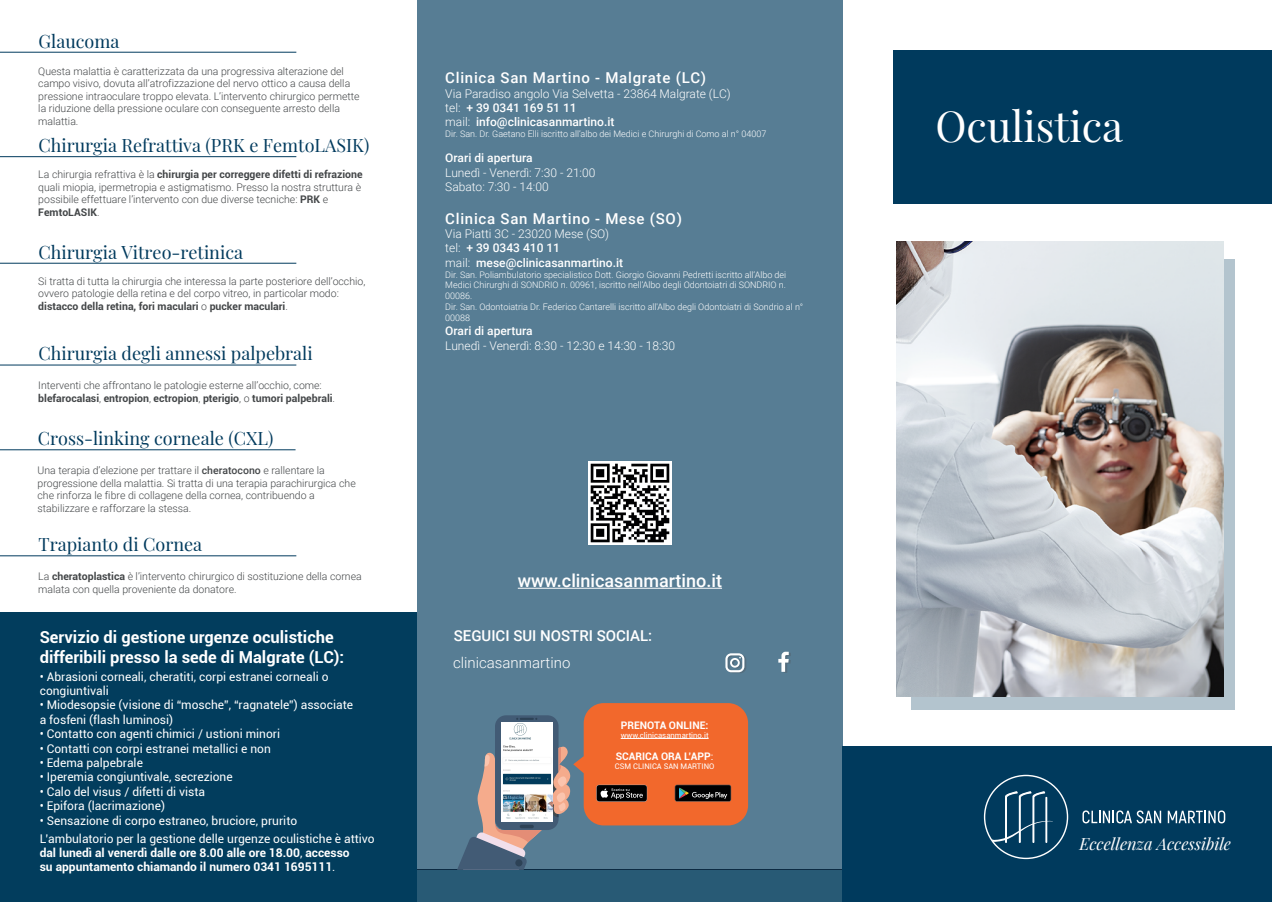
<style>
.page{position:relative;width:1272px;height:902px;background:#fff}
.page>*{position:absolute;margin:0;border:0;box-sizing:border-box;transform-origin:0 0}
.t1{font:42px "Playfair Display";color:#fff}
.t2{font:18px "Playfair Display";color:#003a5d}
.t3{font:500 18px "Roboto";color:#fff}
.t4{font:700 16.5px/19.8px "Roboto";color:#fff}
.t5{font:italic 16.5px "Playfair Display";color:#fff}
.t6{font:500 15px "Roboto";letter-spacing:.05em;color:#fff}
.t7{font:500 15px "Roboto";color:#fff}
.t8{font:300 15px "Roboto";color:#fff}
.t9{font:12px/14.4px "Roboto";color:#fff}
.t10{font:300 12px/14.4px "Roboto";color:#fff}
.t11{font:500 12px/14.4px "Roboto";color:#fff}
.t12{font:700 12px/14.4px "Roboto";color:#fff}
.t13{font:300 10.5px/12.6px "Roboto";color:#434648}
.t14{font:700 10.35px "Roboto";color:#fff}
.t15{font:300 9px/10.8px "Roboto";color:#fff}
.t16{font:7.65px "Roboto";color:#fff}
.s1{font-weight:700}
.s2{font-weight:500}
.s3{font-weight:400}
.s4{font-weight:300}
</style>
<div class="page">
<div style="left:417px;top:0;width:425px;height:869px;background:#577d94"></div>
<div style="left:417px;top:869px;width:425px;height:32px;background:#285a75"></div>
<div style="left:893px;top:51px;width:378px;height:153px;background:#003a5d"></div>
<svg style="left:778px;top:651px;width:12px;height:21px"></svg>
<svg style="left:725px;top:653px;width:21px;height:20px"></svg>
<svg style="left:457px;top:703px;width:291px;height:166px"></svg>
<div style="left:515px;top:859px;width:7px;height:7px;background:#2d4256;border-radius:50%"></div>
<hr style="left:518px;top:587px;width:204px;height:1px;background:#fff">
<div style="left:842px;top:746px;width:429px;height:155px;background:#003a5d"></div>
<img style="left:501px;top:722px;width:51px;height:99px">
<svg style="left:1082px;top:810px;width:79px;height:13px"></svg>
<svg style="left:1167px;top:810px;width:58px;height:13px"></svg>
<svg style="left:991px;top:791px;width:61px;height:52px"></svg>
<svg style="left:911px;top:258px;width:323px;height:451px;background:#b3c2cc"></svg>
<img style="left:896px;top:242px;width:327px;height:454px">
<hr style="left:0;top:52px;width:296px;height:1px;background:#003a5d">
<hr style="left:0;top:156px;width:296px;height:1px;background:#003a5d">
<hr style="left:0;top:263px;width:296px;height:1px;background:#003a5d">
<div style="left:0;top:612px;width:417px;height:289px;background:#023d5d"></div>
<img style="left:588px;top:461px;width:83px;height:83px">
<hr style="left:0;top:364px;width:296px;height:1px;background:#003a5d">
<hr style="left:0;top:555px;width:296px;height:1px;background:#003a5d">
<hr style="left:0;top:449px;width:295px;height:1px;background:#003a5d">
<h2 class="t2" style="left:39px;top:27px;width:82px">Glaucoma</h2>
<p class="t13" style="left:38px;top:64px;width:323px">Questa malattia è caratterizzata da una progressiva alterazione del campo visivo, dovuta all’atrofizzazione del nervo ottico a causa della pressione intraoculare troppo elevata. L’intervento chirurgico permette la riduzione della pressione oculare con conseguente arresto della malattia.</p>
<h2 class="t2" style="left:39px;top:131px;width:332px">Chirurgia Refrattiva (PRK e FemtoLASIK)</h2>
<p class="t13" style="left:38px;top:167px;width:326px">La chirurgia refrattiva è la <span class="s1">chirurgia per correggere difetti di refrazione </span>quali miopia, ipermetropia e astigmatismo. Presso la nostra struttura è possibile effettuare l’intervento con due diverse tecniche: <span class="s1">PRK</span> e <span class="s1">FemtoLASIK</span>.</p>
<h2 class="t2" style="left:39px;top:238px;width:206px">Chirurgia Vitreo-retinica</h2>
<p class="t13" style="left:38px;top:274px;width:328px">Si tratta di tutta la chirurgia che interessa la parte posteriore dell’occhio, ovvero patologie della retina e del corpo vitreo, in particolar modo: <span class="s1">distacco della retina, fori maculari</span> o <span class="s1">pucker maculari</span>.</p>
<h2 class="t2" style="left:39px;top:339px;width:275px">Chirurgia degli annessi palpebrali</h2>
<p class="t13" style="left:38px;top:379px;width:298px">Interventi che affrontano le patologie esterne all’occhio, come: <span class="s1">blefarocalasi</span>, <span class="s1">entropion</span>, <span class="s1">ectropion</span>, <span class="s1">pterigio</span>, o <span class="s1">tumori palpebrali</span>.</p>
<h2 class="t2" style="left:38px;top:424px;width:237px">Cross-linking corneale (CXL)</h2>
<p class="t13" style="left:37px;top:463px;width:320px">Una terapia d’elezione per trattare il <span class="s2">cheratocono</span> e rallentare la progressione della malattia. Si tratta di una terapia parachirurgica che che rinforza le fibre di collagene della cornea, contribuendo a stabilizzare e rafforzare la stessa.</p>
<h2 class="t2" style="left:39px;top:530px;width:165px">Trapianto di Cornea</h2>
<p class="t13" style="left:38px;top:570px;width:325px">La <span class="s1">cheratoplastica</span> è l’intervento chirurgico di sostituzione della cornea malata con quella proveniente da donatore.</p>
<h3 class="t4" style="left:40px;top:626px;width:306px">Servizio di gestione urgenze oculistiche differibili presso la sede di Malgrate (LC):</h3>
<p class="t9" style="left:40px;top:668px;width:290px">• Abrasioni corneali, cheratiti, corpi estranei corneali o congiuntivali</p>
<p class="t9" style="left:40px;top:697px;width:315px">• Miodesopsie (visione di “mosche”, “ragnatele”) associate a fosfeni (flash luminosi)</p>
<p class="t9" style="left:40px;top:726px;width:242px">• Contatto con agenti chimici / ustioni minori</p>
<p class="t9" style="left:40px;top:740px;width:233px">• Contatti con corpi estranei metallici e non</p>
<p class="t9" style="left:40px;top:755px;width:105px">• Edema palpebrale</p>
<p class="t9" style="left:40px;top:769px;width:194px">• Iperemia congiuntivale, secrezione</p>
<p class="t9" style="left:40px;top:783px;width:167px">• Calo del visus / difetti di vista</p>
<p class="t9" style="left:40px;top:798px;width:127px">• Epifora (lacrimazione)</p>
<p class="t9" style="left:40px;top:810px;width:336px;line-height:18px">• Sensazione di corpo estraneo, bruciore, prurito<br>L’ambulatorio per la gestione delle urgenze oculistiche è attivo</p>
<p class="t12" style="left:40px;top:845px;width:311px">dal lunedì al venerdì dalle ore 8.00 alle ore 18.00<span class="s3">,</span> accesso su appuntamento chiamando il numero 0341 1695111<span class="s3">.</span></p>
<h3 class="t6" style="left:445px;top:67px;width:262px">Clinica San Martino - Malgrate (LC)</h3>
<p class="t10" style="left:445px;top:86px;width:287px">Via Paradiso angolo Via Selvetta - 23864 Malgrate (LC) tel: <span class="s2">+ 39 0341 169 51 11<br></span>mail: <span class="s2">info@clinicasanmartino.it</span></p>
<p class="t15" style="left:445px;top:128px;width:322px">Dir. San. Dr. Gaetano Elli iscritto all’albo dei Medici e Chirurghi di Como al n° 04007</p>
<p class="t11" style="left:445px;top:150px;width:89px">Orari di apertura</p>
<p class="t10" style="left:445px;top:165px;width:152px">Lunedì - Venerdì: 7:30 - 21:00<br>Sabato: 7:30 - 14:00</p>
<h3 class="t6" style="left:445px;top:208px;width:238px">Clinica San Martino - Mese (SO)</h3>
<p class="t11" style="left:445px;top:226px;width:179px"><span class="s4">Via Piatti 3C - 23020 Mese (SO) tel:</span> + 39 0343 410 11<br><span class="s4">mail:</span> mese@clinicasanmartino.it</p>
<p class="t15" style="left:445px;top:269px;width:359px">Dir. San. Poliambulatorio specialistico Dott. Giorgio Giovanni Pedretti iscritto all’Albo dei Medici Chirurghi di SONDRIO n. 00961, iscritto nell’Albo degli Odontoiatri di SONDRIO n.<br>00086.<br>Dir. San. Odontoiatria Dr. Federico Cantarelli iscritto all'Albo degli Odontoiatri di Sondrio al n° 00088</p>
<p class="t11" style="left:445px;top:323px;width:89px">Orari di apertura</p>
<p class="t10" style="left:445px;top:338px;width:231px">Lunedì - Venerdì: 8:30 - 12:30 e 14:30 - 18:30</p>
<h2 class="t3" style="left:518px;top:568px;width:206px">www.clinicasanmartino.it</h2>
<h3 class="t7" style="left:454px;top:625px;width:200px">SEGUICI SUI NOSTRI SOCIAL:</h3>
<h3 class="t8" style="left:453px;top:652px;width:119px">clinicasanmartino</h3>
<p class="t14" style="left:621px;top:717px;width:89px">PRENOTA ONLINE:</p>
<p class="t16" style="left:620px;top:729px;width:89px">www.clinicasanmartino.it</p>
<p class="t14" style="left:616px;top:748px;width:99px">SCARICA ORA L’APP<span class="s3">:</span></p>
<p class="t16" style="left:615px;top:760px;width:101px">CSM CLINICA SAN MARTINO</p>
<h1 class="t1" style="left:935px;top:93px;width:189px">Oculistica</h1>
<h3 class="t5" style="left:1079px;top:830px;width:153px">Eccellenza Accessibile</h3>
</div>
